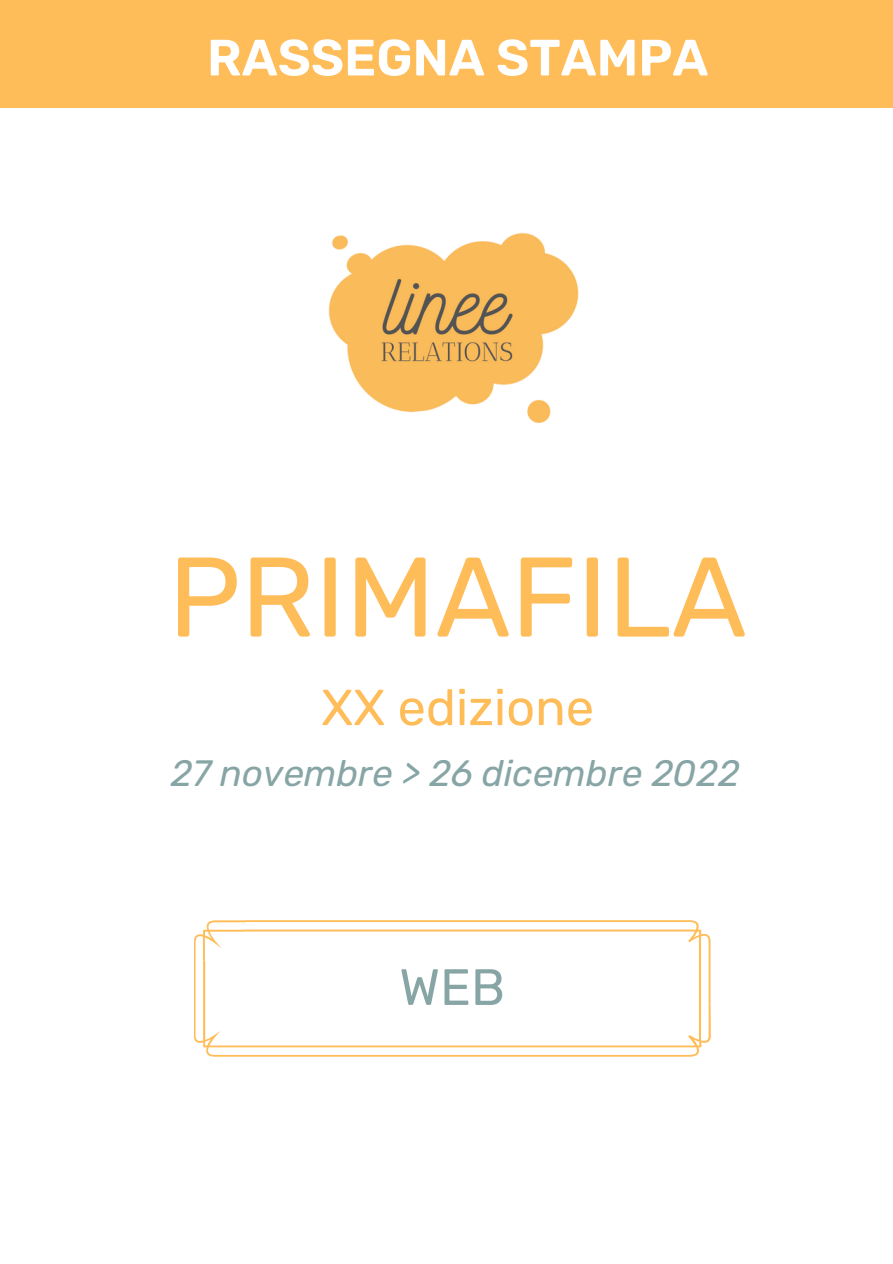
<style>
.page{position:relative;width:893px;height:1264px;background:#fff}
.page>*{position:absolute;margin:0;border:0;box-sizing:border-box;transform-origin:0 0}
.t1{font:112.95px "Rubik";color:#ffbd59}
.t2{font:600 51px "Rubik";color:#fff}
.t3{font:51px "Rubik";color:#88a5a6}
.t4{font:50.55px "Rubik";color:#ffbd59}
.t5{font:italic 36.6px "Rubik";color:#88a5a6}
</style>
<div class="page">
<div style="left:0;top:0;width:892px;height:108px;background:#ffbd59"></div>
<img style="left:328px;top:232px;width:251px;height:191px">
<svg style="left:194px;top:920px;width:516px;height:136px"></svg>
<h2 class="t2" style="left:207px;top:28px;width:503px">RASSEGNA STAMPA</h2>
<h1 class="t1" style="left:168px;top:531px;width:580px">PRIMAFILA</h1>
<h3 class="t4" style="left:321px;top:677px;width:274px">XX edizione</h3>
<p class="t5" style="left:170px;top:751px;width:570px">27 novembre &gt; 26 dicembre 2022</p>
<h2 class="t3" style="left:399px;top:957px;width:107px">WEB</h2>
</div>
